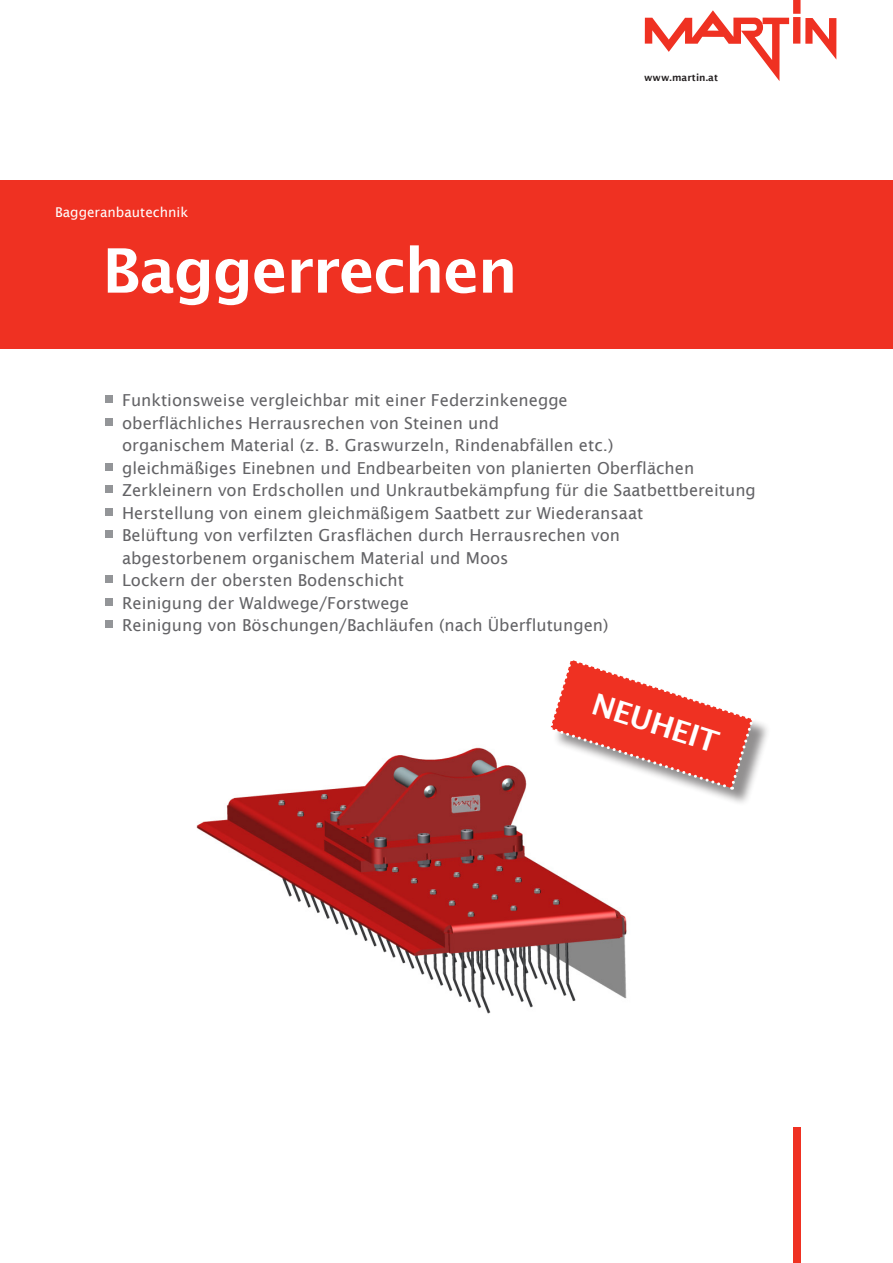
<style>
.page{position:relative;width:893px;height:1263px;background:#fff}
.page>*{position:absolute;margin:0;border:0;box-sizing:border-box;transform-origin:0 0}
.t1{font:600 61.35px "Lucida Sans";letter-spacing:-.025em;color:#fff}
.t2{font:600 30px "Lucida Sans";color:#fff}
.t3{font:16.5px/22.5px "Lucida Sans";color:#636366}
.t4{font:13.5px "Lucida Sans";color:#fff}
.t5{font:600 9.75px "Lucida Sans";letter-spacing:.01em;color:#231f20}
</style>
<div class="page">
<div style="left:0;top:180px;width:893px;height:169px;background:#ef3122"></div>
<svg style="left:645px;top:0;width:191px;height:81px"></svg>
<div style="left:793px;top:1128px;width:8px;height:135px;background:#ef3122"></div>
<img style="left:196px;top:747px;width:431px;height:267px">
<div style="left:106px;top:396px;width:7px;height:7px;background:#939598"></div>
<div style="left:106px;top:418px;width:7px;height:8px;background:#939598"></div>
<div style="left:106px;top:463px;width:7px;height:8px;background:#939598"></div>
<div style="left:106px;top:486px;width:7px;height:7px;background:#939598"></div>
<div style="left:106px;top:508px;width:7px;height:8px;background:#939598"></div>
<div style="left:106px;top:531px;width:7px;height:7px;background:#939598"></div>
<div style="left:106px;top:576px;width:7px;height:7px;background:#939598"></div>
<div style="left:106px;top:598px;width:7px;height:8px;background:#939598"></div>
<div style="left:106px;top:621px;width:7px;height:7px;background:#939598"></div>
<div style="left:552px;top:661px;width:220px;height:146px;background:#231f20;opacity:.5"></div>
<svg style="left:547px;top:660px;width:208px;height:131px"></svg>
<p class="t4" style="left:55px;top:205px;width:135px">Baggeranbautechnik</p>
<p class="t1" style="left:102px;top:236px;width:417px">Baggerrechen</p>
<p class="t5" style="left:644px;top:72px;width:76px">www.martin.at</p>
<p class="t3" style="left:122px;top:389px;width:635px">Funktionsweise vergleichbar mit einer Federzinkenegge<br>oberflächliches Herrausrechen von Steinen und<br>organischem Material (z. B. Graswurzeln, Rindenabfällen etc.)<br>gleichmäßiges Einebnen und Endbearbeiten von planierten Oberflächen Zerkleinern von Erdschollen und Unkrautbekämpfung für die Saatbettbereitung</p>
<p class="t3" style="left:122px;top:501px;width:523px">Herstellung von einem gleichmäßigem Saatbett zur Wiederansaat</p>
<p class="t3" style="left:122px;top:524px;width:500px">Belüftung von verfilzten Grasflächen durch Herrausrechen von abgestorbenem organischem Material und Moos</p>
<p class="t3" style="left:122px;top:569px;width:283px">Lockern der obersten Bodenschicht</p>
<p class="t3" style="left:122px;top:591px;width:288px">Reinigung der Waldwege/Forstwege</p>
<p class="t3" style="left:122px;top:614px;width:488px">Reinigung von Böschungen/Bachläufen (nach Überflutungen)</p>
<p class="t2" style="left:598px;top:687px;width:132px;rotate:17deg">NEUHEIT</p>
</div>
